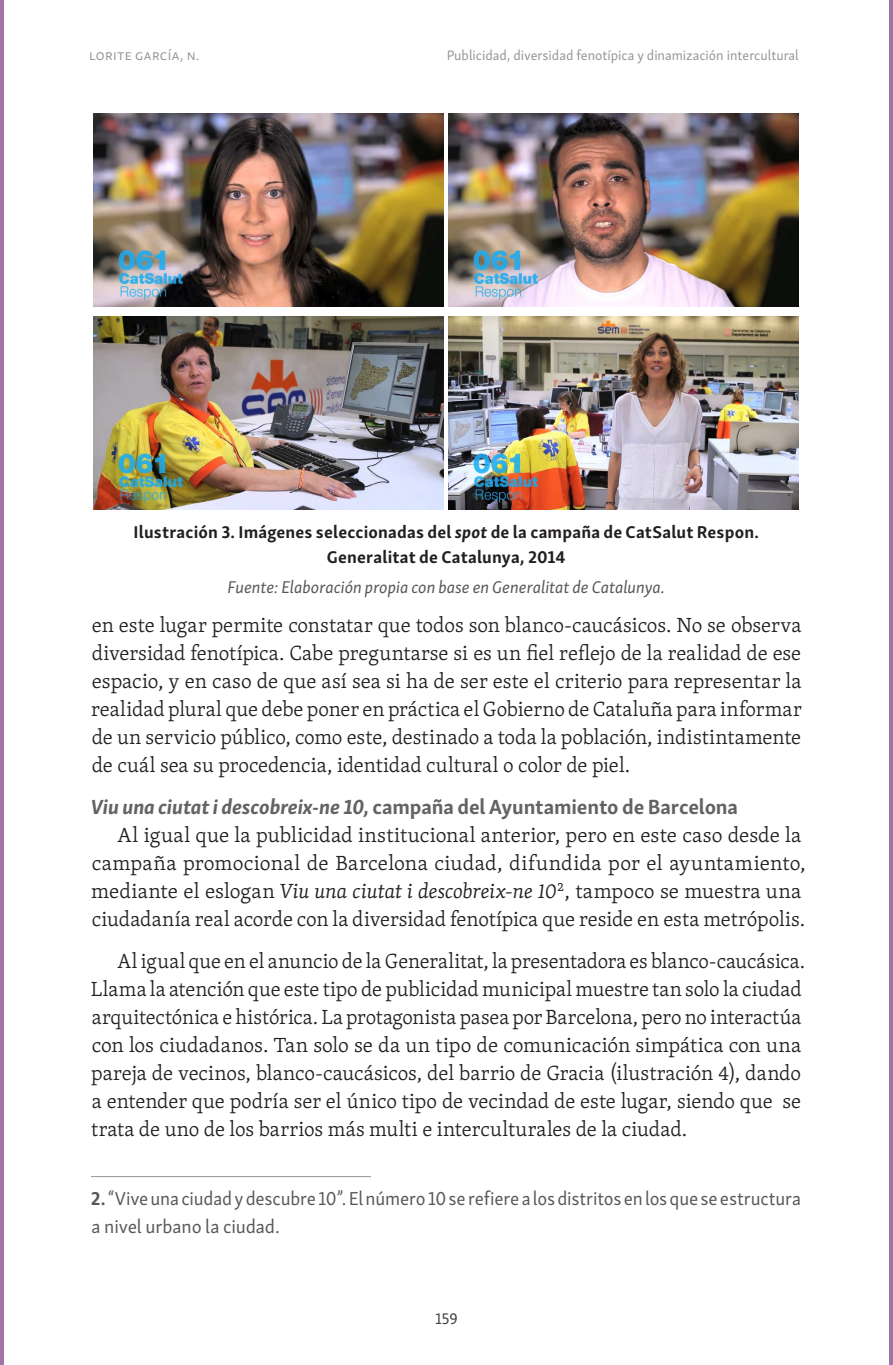
<style>
.page{position:relative;width:893px;height:1365px;background:#fff}
.page>*{position:absolute;margin:0;border:0;box-sizing:border-box;transform-origin:0 0}
.texto-contenido{font:300 21px/28px "Skolar Latin";color:#231f20}
.subtitulo1-seccion{font:700 21px "Skolar Sans Latn";letter-spacing:-.005em;color:#636366}
.footnote{font:19.25px/28px "Skolar Sans Latn";letter-spacing:-.01em;color:#57585a}
.t1{font:700 17.5px/24.5px "Skolar Sans Latn";letter-spacing:.01em;color:#231f20;text-align:center}
.fuente{font:italic 17.5px "Skolar Sans Latn";color:#57585a}
.t2{font:15.75px "Skolar Sans Latn";color:#3e3e3f}
.t3{font:14px "Skolar Sans Latn";color:#939598}
.t4{font:14px "Skolar Sans Latn";letter-spacing:.02em;color:#939598}
.s1{font-style:italic}
.s2{font-weight:700}
</style>
<div class="page">
<hr style="left:91px;top:1175px;width:280px;height:1px;background:#939598">
<img style="left:94px;top:114px;width:350px;height:192px">
<img style="left:449px;top:114px;width:350px;height:192px">
<img style="left:94px;top:317px;width:350px;height:192px">
<img style="left:449px;top:317px;width:350px;height:192px">
<hr style="left:0;top:0;width:4px;height:1364px;background:#a372a9">
<hr style="left:889px;top:0;width:4px;height:1364px;background:#a372a9">
<p class="t4" style="left:89px;top:45px;width:111px">lorite garcía, n.</p>
<p class="t3" style="left:447px;top:45px;width:354px">Publicidad, diversidad fenotípica y dinamización intercultural</p>
<p class="t1" style="left:134px;top:518px;width:627px">Ilustración 3. Imágenes seleccionadas del <span class="s1">spot</span> de la campaña de CatSalut Respon.<br>Generalitat de Catalunya, 2014</p>
<p class="fuente" style="left:227px;top:573px;width:439px">Fuente: Elaboración propia con base en Generalitat de Catalunya.</p>
<p class="texto-contenido" style="left:91px;top:610px;width:712px;text-align:justify">en este lugar permite constatar que todos son blanco-caucásicos. No se observa diversidad fenotípica. Cabe preguntarse si es un fiel reflejo de la realidad de ese espacio, y en caso de que así sea si ha de ser este el criterio para representar la realidad plural que debe poner en práctica el Gobierno de Cataluña para informar de un servicio público, como este, destinado a toda la población, indistintamente de cuál sea su procedencia, identidad cultural o color de piel.</p>
<p class="subtitulo1-seccion" style="left:91px;top:789px;width:649px"><span class="s1">Viu una ciutat i descobreix-ne 10</span>, campaña del Ayuntamiento de Barcelona</p>
<p class="texto-contenido" style="left:91px;top:820px;width:716px;text-indent:26px">Al igual que la publicidad institucional anterior, pero en este caso desde la campaña promocional de Barcelona ciudad, difundida por el ayuntamiento, mediante el eslogan <span class="s1">Viu una ciutat i descobreix-ne 10</span><sup>2</sup>, tampoco se muestra una ciudadanía real acorde con la diversidad fenotípica que reside en esta metrópolis.</p>
<p class="texto-contenido" style="left:91px;top:946px;width:716px;text-indent:27px">Al igual que en el anuncio de la Generalitat, la presentadora es blanco-caucásica.<br>Llama la atención que este tipo de publicidad municipal muestre tan solo la ciudad arquitectónica e histórica. La protagonista pasea por Barcelona, pero no interactúa con los ciudadanos. Tan solo se da un tipo de comunicación simpática con una pareja de vecinos, blanco-caucásicos, del barrio de Gracia (ilustración 4), dando a entender que podría ser el único tipo de vecindad de este lugar, siendo que se trata de uno de los barrios más multi e interculturales de la ciudad.</p>
<p class="footnote" style="left:91px;top:1182px;width:712px"><span class="s2">2.</span> “Vive una ciudad y descubre 10”. El número 10 se refiere a los distritos en los que se estructura a nivel urbano la ciudad.</p>
<p class="t2" style="left:435px;top:1306px;width:24px">159</p>
</div>
